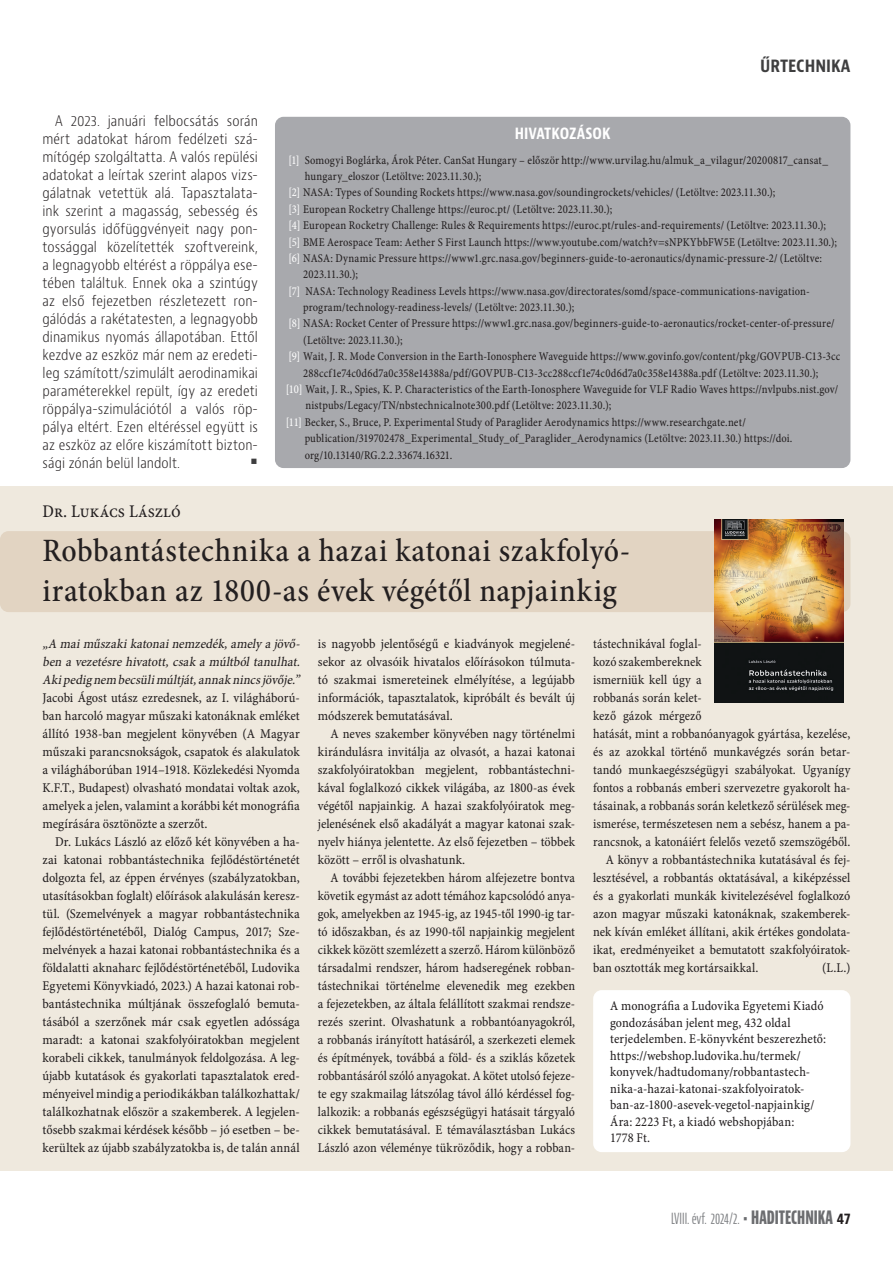
<style>
.page{position:relative;width:893px;height:1263px;background:#fff}
.page>*{position:absolute;margin:0;border:0;box-sizing:border-box;transform-origin:0 0}
.t1{font:500 condensed 33px/39.6px "Minion Pro";letter-spacing:.015em;color:#231f20}
.kenyér{font:800 21px "Bernino Sans";color:#3e3e3f;scale:.96 1}
.t2{font:18px "Minion Pro Cn Capt";letter-spacing:.005em;color:#231f20}
.t3{font:700 condensed 18px "Bernino Sans";color:#3e3e3f}
.Hivatkozott_irodalom_CÍM{font:700 condensed 16.5px "Bernino Sans";letter-spacing:-.005em;color:#fff;scale:.96 1}
.t4{font:extra-condensed 15px "Bernino Sans";letter-spacing:-.005em;color:#808285}
.kenyér-2{font:300 condensed 14.25px/18px "Bernino Sans";letter-spacing:.005em;color:#231f20;text-align:justify;scale:.96 1}
.RECI_kenyer{font:13.5px/18px "Minion Pro Cn Capt";color:#231f20;text-align:justify}
.RECI_tompa{font:13.5px/18px "Minion Pro Cn Capt";color:#231f20}
.hivatkozasok{font:12px/16.4px "Minion Pro Cn Capt";letter-spacing:.015em;color:#231f20;scale:.95 1}
.s1{color:#fff}
.s2{font-style:italic}
.s3{font-weight:700;font-size:18px;color:#6c6d70}
.s4{font-weight:700;font-stretch:condensed;color:#231f20}
</style>
<div class="page">
<div style="left:275px;top:117px;width:575px;height:351px;background:#a8a9ad;border-radius:9px"></div>
<div style="left:0;top:486px;width:893px;height:684px;background:#efe9de"></div>
<div style="left:0;top:531px;width:850px;height:81px;background:#e2d4c2;border-radius:9px"></div>
<img style="left:714px;top:520px;width:129px;height:182px">
<div style="left:593px;top:990px;width:257px;height:162px;background:#fff;border-radius:9px"></div>
<p class="kenyér-2" style="left:43px;top:112px;width:226px;text-indent:13px">A 2023. januári felbocsátás során mért adatokat három fedélzeti szá&shy;mítógép szolgáltatta. A valós repülési adatokat a leírtak szerint alapos vizs&shy;gálatnak vetettük alá. Tapasztalata&shy;ink szerint a magasság, sebesség és gyorsulás időfüggvényeit nagy pon&shy;tossággal közelítették szoftvereink, a legnagyobb eltérést a röppálya ese&shy;tében találtuk. Ennek oka a szintúgy az első fejezetben részletezett ron&shy;gálódás a rakétatesten, a legnagyobb dinamikus nyomás állapotában. Ettől kezdve az eszköz már nem az eredeti&shy;leg számított/szimulált aerodinamikai paraméterekkel repült, így az eredeti röppálya-szimulációtól a valós röp&shy;pálya eltért. Ezen eltéréssel együtt is az eszköz az előre kiszámított bizton&shy;sági zónán belül landolt.</p>
<p class="kenyér" style="left:250px;top:446px;width:10px">•</p>
<h3 class="t3" style="left:760px;top:54px;width:92px">ŰRTECHNIKA</h3>
<p class="Hivatkozott_irodalom_CÍM" style="left:515px;top:122px;width:101px">HIVATKOZÁSOK</p>
<p class="hivatkozasok" style="left:305px;top:152px;width:552px;text-indent:-17px"><span class="s1">[1]</span> Somogyi Boglárka, Árok Péter. CanSat Hungary – először http://www.urvilag.hu/almuk_a_vilagur/20200817_cansat_ hungary_eloszor (Letöltve: 2023.11.30.);</p>
<p class="hivatkozasok" style="left:288px;top:184px;width:514px"><span class="s1">[2]</span> NASA: Types of Sounding Rockets https://www.nasa.gov/soundingrockets/vehicles/ (Letöltve: 2023.11.30.);</p>
<p class="hivatkozasok" style="left:288px;top:201px;width:343px"><span class="s1">[3]</span> European Rocketry Challenge https://euroc.pt/ (Letöltve: 2023.11.30.);</p>
<p class="hivatkozasok" style="left:288px;top:217px;width:568px"><span class="s1">[4]</span> European Rocketry Challenge: Rules &amp; Requirements https://euroc.pt/rules-and-requirements/ (Letöltve: 2023.11.30.);</p>
<p class="hivatkozasok" style="left:288px;top:234px;width:579px"><span class="s1">[5]</span> BME Aerospace Team: Aether S First Launch https://www.youtube.com/watch?v=sNPKYbbFW5E (Letöltve: 2023.11.30.);</p>
<p class="hivatkozasok" style="left:303px;top:250px;width:548px;text-indent:-15px"><span class="s1">[6]</span> NASA: Dynamic Pressure https://www1.grc.nasa.gov/beginners-guide-to-aeronautics/dynamic-pressure-2/ (Letöltve:<br>2023.11.30.);</p>
<p class="hivatkozasok" style="left:303px;top:283px;width:535px;text-indent:-15px"><span class="s1">[7]</span> NASA: Technology Readiness Levels https://www.nasa.gov/directorates/somd/space-communications-navigation&shy;program/technology-readiness-levels/ (Letöltve: 2023.11.30.);</p>
<p class="hivatkozasok" style="left:303px;top:316px;width:561px;text-indent:-15px"><span class="s1">[8]</span> NASA: Rocket Center of Pressure https://www1.grc.nasa.gov/beginners-guide-to-aeronautics/rocket-center-of-pressure/ (Letöltve: 2023.11.30.);</p>
<p class="hivatkozasok" style="left:288px;top:348px;width:582px;text-align:center"><span class="s1">[9]</span> Wait, J. R. Mode Conversion in the Earth-Ionosphere Waveguide https://www.govinfo.gov/content/pkg/GOVPUB-C13-3cc<br>288ccf1e74c0d6d7a0c358e14388a/pdf/GOVPUB-C13-3cc288ccf1e74c0d6d7a0c358e14388a.pdf (Letöltve: 2023.11.30.);</p>
<p class="hivatkozasok" style="left:305px;top:381px;width:562px;text-indent:-19px"><span class="s1">[10]</span> Wait, J. R., Spies, K. P. Characteristics of the Earth-Ionosphere Waveguide for VLF Radio Waves https://nvlpubs.nist.gov/ nistpubs/Legacy/TN/nbstechnicalnote300.pdf (Letöltve: 2023.11.30.);</p>
<p class="hivatkozasok" style="left:305px;top:414px;width:515px;text-indent:-19px"><span class="s1">[11]</span> Becker, S., Bruce, P. Experimental Study of Paraglider Aerodynamics https://www.researchgate.net/ publication/319702478_Experimental_Study_of_Paraglider_Aerodynamics (Letöltve: 2023.11.30.) https://doi. org/10.13140/RG.2.2.33674.16321.</p>
<p class="t2" style="left:43px;top:499px;width:140px">Dr. Lukács László</p>
<p class="t1" style="left:43px;top:531px;width:589px">Robbantástechnika a hazai katonai szakfolyó&shy;iratokban az 1800-as évek végétől napjainkig</p>
<p class="RECI_tompa" style="left:43px;top:635px;width:262px"><span class="s2">„A maiműszakikatonainemzedék,amelyajövő&shy;ben avezetésrehivatott,csakamúltbóltanulhat.<br>Akipedignem becsülimúltját,annaknincsjövője.” </span>Jacobi Ágost utász ezredesnek, az I. világháború&shy;ban harcoló magyar műszaki katonáknak emléket állító 1938-ban megjelent könyvében (A Magyar műszaki parancsnokságok, csapatok és alakulatok a világháborúban 1914–1918. Közlekedési Nyomda K.F.T., Budapest) olvasható mondatai voltak azok, amelyek a jelen, valamint a korábbi két monográfia megírására ösztönözte a szerzőt.</p>
<p class="RECI_kenyer" style="left:43px;top:833px;width:259px;text-indent:13px">Dr. Lukács László az előző két könyvében a ha&shy;zai katonai robbantástechnika fejlődéstörténetét dolgozta fel, az éppen érvényes (szabályzatokban, utasításokban foglalt) előírások alakulásán keresz&shy;tül. (Szemelvények a magyar robbantástechnika fejlődéstörténetéből, Dialóg Campus, 2017; Sze&shy;melvények a hazai katonai robbantástechnika és a földalatti aknaharc fejlődéstörténetéből, Ludovika Egyetemi Könyvkiadó, 2023.) A hazai katonai rob&shy;bantástechnika múltjának összefoglaló bemuta&shy;tásából a szerzőnek már csak egyetlen adóssága maradt: a katonai szakfolyóiratokban megjelent korabeli cikkek, tanulmányok feldolgozása. A leg&shy;újabb kutatások és gyakorlati tapasztalatok ered&shy;ményeivel mindig a periodikákban találkozhattak/ találkozhatnak először a szakemberek. A legjelen&shy;tősebb szakmai kérdések később – jó esetben – be&shy;kerültek az újabb szabályzatokba is, de talán annál</p>
<p class="RECI_kenyer" style="left:318px;top:635px;width:259px">is nagyobb jelentőségű e kiadványok megjelené&shy;sekor az olvasóik hivatalos előírásokon túlmuta&shy;tó szakmai ismereteinek elmélyítése, a legújabb információk, tapasztalatok, kipróbált és bevált új módszerek bemutatásával.</p>
<p class="RECI_kenyer" style="left:318px;top:725px;width:259px;text-indent:13px">A neves szakember könyvében nagy történelmi kirándulásra invitálja az olvasót, a hazai katonai szakfolyóiratokban megjelent, robbantástechni&shy;kával foglalkozó cikkek világába, az 1800-as évek végétől napjainkig. A hazai szakfolyóiratok meg&shy;jelenésének első akadályát a magyar katonai szak&shy;nyelv hiánya jelentette. Az első fejezetben – többek között – erről is olvashatunk.</p>
<p class="RECI_kenyer" style="left:318px;top:869px;width:259px;text-indent:13px">A további fejezetekben három alfejezetre bontva követik egymást az adott témához kapcsolódó anya&shy;gok, amelyekben az 1945-ig, az 1945-től 1990-ig tar&shy;tó időszakban, és az 1990-től napjainkig megjelent cikkek között szemlézett a szerző. Három különböző társadalmi rendszer, három hadseregének robban&shy;tástechnikai történelme elevenedik meg ezekben a fejezetekben, az általa felállított szakmai rendsze&shy;rezés szerint. Olvashatunk a robbantóanyagokról, a robbanás irányított hatásáról, a szerkezeti elemek és építmények, továbbá a föld- és a sziklás kőzetek robbantásáról szóló anyagokat. A kötet utolsó fejeze&shy;te egy szakmailag látszólag távol álló kérdéssel fog&shy;lalkozik: a robbanás egészségügyi hatásait tárgyaló cikkek bemutatásával. E témaválasztásban Lukács László azon véleménye tükröződik, hogy a robban-</p>
<p class="RECI_kenyer" style="left:593px;top:635px;width:259px;text-align:left">tástechnikával foglal-<br>kozó szakembereknek<br>ismerniük kell úgy a<br>robbanás során kelet-<br>kező gázok mérgező<br>hatását, mint a robbanóanyagok gyártása, kezelése, és az azokkal történő munkavégzés során betar&shy;tandó munkaegészségügyi szabályokat. Ugyanígy fontos a robbanás emberi szervezetre gyakorolt ha&shy;tásainak, a robbanás során keletkező sérülések meg&shy;ismerése, természetesen nem a sebész, hanem a pa&shy;rancsnok, a katonáiért felelős vezető szemszögéből.</p>
<p class="RECI_kenyer" style="left:593px;top:851px;width:259px;text-indent:13px">A könyv a robbantástechnika kutatásával és fej&shy;lesztésével, a robbantás oktatásával, a kiképzéssel és a gyakorlati munkák kivitelezésével foglalkozó azon magyar műszaki katonáknak, szakemberek&shy;nek kíván emléket állítani, akik értékes gondolata&shy;ikat, eredményeiket a bemutatott szakfolyóiratok&shy;ban osztották meg kortársaikkal.</p>
<p class="RECI_kenyer" style="left:822px;top:959px;width:30px">(L.L.)</p>
<p class="RECI_kenyer" style="left:610px;top:997px;width:217px;line-height:16.5px;text-align:left">A monográfia a Ludovika Egyetemi Kiadó gondozásában jelent meg, 432 oldal terjedelemben. E-könyvként beszerezhető: https://webshop.ludovika.hu/termek/ konyvek/hadtudomany/robbantastech&shy;nika-a-hazai-katonai-szakfolyoiratok&shy;ban-az-1800-asevek-vegetol-napjainkig/ Ára: 2223 Ft, a kiadó webshopjában:</p>
<p class="RECI_kenyer" style="left:610px;top:1129px;width:41px">1778 Ft.</p>
<p class="t4" style="left:671px;top:1210px;width:181px">LVIII. évf. 2024/2. <span class="s3">• HADITECHNIKA</span> <span class="s4">47</span></p>
</div>
